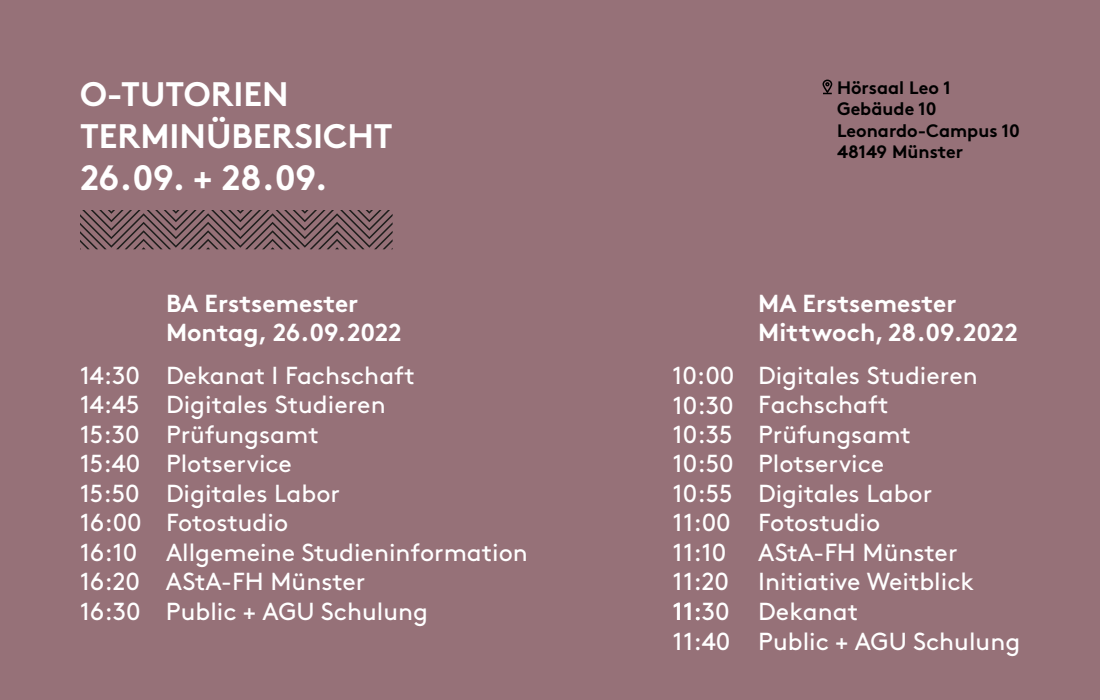
<style>
.page{position:relative;width:1100px;height:700px;background:#967178}
.page>*{position:absolute;margin:0;border:0;box-sizing:border-box;transform-origin:0 0}
.t1{font:700 35.2px "Brown Pro";letter-spacing:-.01em;color:#fff}
.t2{font:700 34px/42.2px "Brown Pro";color:#fff}
.t3{font:24.6px/29.6px "Brown Pro";color:#fff}
.t4{font:700 24.6px/29.6px "Brown Pro";color:#fff}
.t5{font:700 18px/21.6px "Brown Pro";color:#000}
</style>
<div class="page">
<svg style="left:80px;top:210px;width:313px;height:39px;background:#775c60"></svg>
<div style="left:823px;top:80px;width:9px;height:13px;border:2px solid #000;border-radius:4px"></div>
<svg style="left:825px;top:82px;width:5px;height:4px"></svg>
<h2 class="t2" style="left:80px;top:69px;width:314px">O-TUTORIEN<br>TERMINÜBERSICHT</h2>
<h1 class="t1" style="left:80px;top:149px;width:249px">26.09. + 28.09.</h1>
<p class="t3" style="left:80px;top:358px;width:62px">14:30</p>
<p class="t3" style="left:80px;top:388px;width:63px">14:45<br>15:30<br>15:40<br>15:50<br>16:00<br>16:10<br>16:20<br>16:30</p>
<p class="t4" style="left:166px;top:286px;width:237px">BA Erstsemester<br>Montag, 26.09.2022</p>
<p class="t3" style="left:166px;top:358px;width:250px">Dekanat I Fachschaft</p>
<p class="t3" style="left:166px;top:388px;width:221px">Digitales Studieren</p>
<p class="t3" style="left:166px;top:417px;width:363px">Prüfungsamt<br>Plotservice<br>Digitales Labor<br>Fotostudio<br>Allgemeine Studieninformation<br>AStA-FH Münster<br>Public + AGU Schulung</p>
<p class="t5" style="left:837px;top:75px;width:185px">Hörsaal Leo 1<br>Gebäude 10<br>Leonardo-Campus 10<br>48149 Münster</p>
<p class="t4" style="left:758px;top:286px;width:261px">MA Erstsemester<br>Mittwoch, 28.09.2022</p>
<p class="t3" style="left:672px;top:358px;width:63px">10:00</p>
<p class="t3" style="left:758px;top:358px;width:221px">Digitales Studieren</p>
<p class="t3" style="left:758px;top:417px;width:217px">Prüfungsamt<br>Plotservice<br>Digitales Labor<br>Fotostudio<br>AStA-FH Münster<br>Initiative Weitblick</p>
<p class="t3" style="left:673px;top:388px;width:217px">10:30 Fachschaft</p>
<p class="t3" style="left:673px;top:417px;width:62px">10:35<br>10:50<br>10:55<br>11:00<br>11:10<br>11:20<br>11:30</p>
<p class="t3" style="left:758px;top:595px;width:263px">Dekanat<br>Public + AGU Schulung</p>
<p class="t3" style="left:673px;top:624px;width:59px">11:40</p>
</div>
